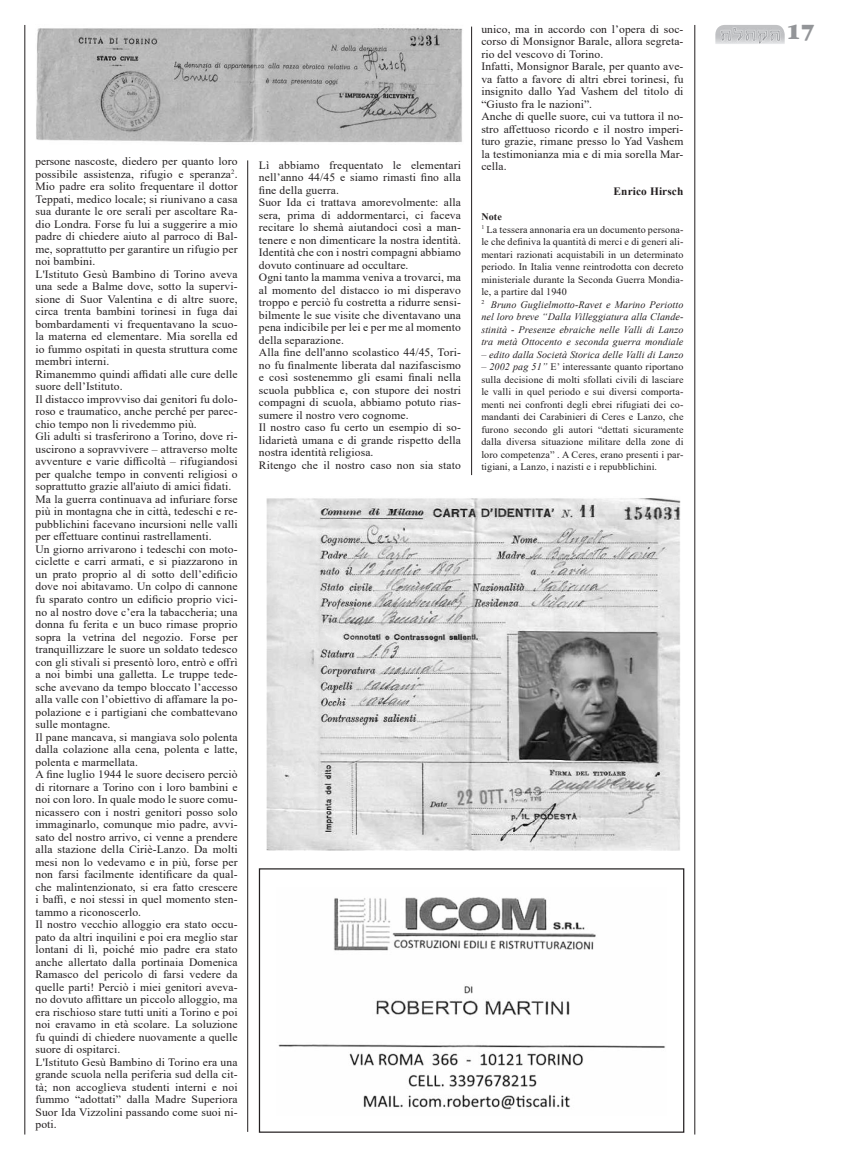
<style>
.page{position:relative;width:851px;height:1170px;background:#fff}
.page>*{position:absolute;margin:0;border:0;box-sizing:border-box;transform-origin:0 0}
.t1{font:900 22.5px "Garamond IT Cby BT";color:#939598}
.Testo_Articoli{font:11.25px/12.5px "Times New Roman";letter-spacing:.01em;color:#231f20;text-align:justify}
.firma{font:700 11.25px "Times New Roman";letter-spacing:.01em;color:#231f20}
.Testo_Articoli-2{font:10px/12.5px "Times New Roman";letter-spacing:.01em;color:#231f20;text-align:justify}
.Testo_Articoli-3{font:italic 10px/12.5px "Times New Roman";letter-spacing:.01em;color:#231f20;text-align:justify}
.Testo_Articoli-4{font:700 10px "Times New Roman";color:#231f20}
.s1{font-style:italic}
</style>
<div class="page">
<hr style="left:25px;top:25px;width:1px;height:1109px;background:#231f20">
<img style="left:715px;top:25px;width:69px;height:19px">
<hr style="left:694px;top:25px;width:1px;height:1109px;background:#231f20">
<hr style="left:471px;top:27px;width:1px;height:448px;background:#231f20">
<hr style="left:247px;top:160px;width:1px;height:971px;background:#231f20">
<img style="left:278px;top:897px;width:387px;height:213px">
<div style="left:259px;top:868px;width:425px;height:264px;border:1px solid #231f20"></div>
<img style="left:266px;top:498px;width:415px;height:353px">
<img style="left:36px;top:28px;width:426px;height:115px">
<p class="Testo_Articoli" style="left:35px;top:155px;width:203px">persone nascoste, diedero per quanto loro possibile assistenza, rifugio e speranza<sup>2</sup>.<br>Mio padre era solito frequentare il dottor Teppati, medico locale; si riunivano a casa sua durante le ore serali per ascoltare Ra&shy;dio Londra. Forse fu lui a suggerire a mio padre di chiedere aiuto al parroco di Bal&shy;me, soprattutto per garantire un rifugio per noi bambini.</p>
<p class="Testo_Articoli" style="left:35px;top:267px;width:204px">L'Istituto Gesù Bambino di Torino aveva una sede a Balme dove, sotto la supervi&shy;sione di Suor Valentina e di altre suore, circa trenta bambini torinesi in fuga dai bombardamenti vi frequentavano la scuo&shy;la materna ed elementare. Mia sorella ed io fummo ospitati in questa struttura come membri interni.</p>
<p class="Testo_Articoli" style="left:35px;top:367px;width:204px">Rimanemmo quindi affidati alle cure delle suore dell’Istituto.</p>
<p class="Testo_Articoli" style="left:35px;top:392px;width:203px">Il distacco improvviso dai genitori fu dolo&shy;roso e traumatico, anche perché per parec&shy;chio tempo non li rivedemmo più.</p>
<p class="Testo_Articoli" style="left:35px;top:430px;width:204px">Gli adulti si trasferirono a Torino, dove ri&shy;uscirono a sopravvivere – attraverso molte avventure e varie difficoltà – rifugiandosi per qualche tempo in conventi religiosi o soprattutto grazie all'aiuto di amici fidati.</p>
<p class="Testo_Articoli" style="left:35px;top:492px;width:204px">Ma la guerra continuava ad infuriare forse più in montagna che in città, tedeschi e re&shy;pubblichini facevano incursioni nelle valli per effettuare continui rastrellamenti.</p>
<p class="Testo_Articoli" style="left:35px;top:542px;width:204px">Un giorno arrivarono i tedeschi con moto&shy;ciclette e carri armati, e si piazzarono in un prato proprio al di sotto dell’edificio dove noi abitavamo. Un colpo di cannone fu sparato contro un edificio proprio vici&shy;no al nostro dove c’era la tabaccheria; una donna fu ferita e un buco rimase proprio sopra la vetrina del negozio. Forse per tranquillizzare le suore un soldato tedesco con gli stivali si presentò loro, entrò e offrì a noi bimbi una galletta. Le truppe tede&shy;sche avevano da tempo bloccato l’accesso alla valle con l’obiettivo di affamare la po&shy;polazione e i partigiani che combattevano sulle montagne.</p>
<p class="Testo_Articoli" style="left:35px;top:730px;width:204px">Il pane mancava, si mangiava solo polenta dalla colazione alla cena, polenta e latte, polenta e marmellata.</p>
<p class="Testo_Articoli" style="left:35px;top:767px;width:204px">A fine luglio 1944 le suore decisero perciò di ritornare a Torino con i loro bambini e noi con loro. In quale modo le suore comu&shy;nicassero con i nostri genitori posso solo immaginarlo, comunque mio padre, avvi&shy;sato del nostro arrivo, ci venne a prendere alla stazione della Ciriè-Lanzo. Da molti mesi non lo vedevamo e in più, forse per non farsi facilmente identificare da qual&shy;che malintenzionato, si era fatto crescere i baffi, e noi stessi in quel momento sten&shy;tammo a riconoscerlo.</p>
<p class="Testo_Articoli" style="left:35px;top:917px;width:204px">Il nostro vecchio alloggio era stato occu&shy;pato da altri inquilini e poi era meglio star lontani di lì, poiché mio padre era stato anche allertato dalla portinaia Domenica Ramasco del pericolo di farsi vedere da quelle parti! Perciò i miei genitori aveva&shy;no dovuto affittare un piccolo alloggio, ma era rischioso stare tutti uniti a Torino e poi noi eravamo in età scolare. La soluzione fu quindi di chiedere nuovamente a quelle suore di ospitarci.</p>
<p class="Testo_Articoli" style="left:35px;top:1055px;width:204px">L'Istituto Gesù Bambino di Torino era una grande scuola nella periferia sud della cit&shy;tà; non accoglieva studenti interni e noi fummo “adottati” dalla Madre Superiora Suor Ida Vizzolini passando come suoi ni&shy;poti.</p>
<p class="Testo_Articoli" style="left:259px;top:158px;width:204px">Lì abbiamo frequentato le elementari nell’anno 44/45 e siamo rimasti fino alla fine della guerra.</p>
<p class="Testo_Articoli" style="left:259px;top:196px;width:204px">Suor Ida ci trattava amorevolmente: alla sera, prima di addormentarci, ci faceva recitare lo shemà aiutandoci così a man&shy;tenere e non dimenticare la nostra identità.</p>
<p class="Testo_Articoli" style="left:259px;top:246px;width:204px">Identità che con i nostri compagni abbiamo dovuto continuare ad occultare.</p>
<p class="Testo_Articoli" style="left:259px;top:271px;width:204px">Ogni tanto la mamma veniva a trovarci, ma al momento del distacco io mi disperavo troppo e perciò fu costretta a ridurre sensi&shy;bilmente le sue visite che diventavano una pena indicibile per lei e per me al momento della separazione.</p>
<p class="Testo_Articoli" style="left:259px;top:346px;width:204px">Alla fine dell'anno scolastico 44/45, Tori&shy;no fu finalmente liberata dal nazifascismo e così sostenemmo gli esami finali nella scuola pubblica e, con stupore dei nostri compagni di scuola, abbiamo potuto rias&shy;sumere il nostro vero cognome.</p>
<p class="Testo_Articoli" style="left:259px;top:421px;width:204px">Il nostro caso fu certo un esempio di so&shy;lidarietà umana e di grande rispetto della nostra identità religiosa.</p>
<p class="Testo_Articoli" style="left:259px;top:458px;width:203px">Ritengo che il nostro caso non sia stato</p>
<p class="Testo_Articoli" style="left:481px;top:22px;width:203px">unico, ma in accordo con l’opera di soc&shy;corso di Monsignor Barale, allora segreta&shy;rio del vescovo di Torino.</p>
<p class="Testo_Articoli" style="left:481px;top:60px;width:204px">Infatti, Monsignor Barale, per quanto ave&shy;va fatto a favore di altri ebrei torinesi, fu insignito dallo Yad Vashem del titolo di “Giusto fra le nazioni”.</p>
<p class="Testo_Articoli" style="left:481px;top:110px;width:203px">Anche di quelle suore, cui va tuttora il no&shy;stro affettuoso ricordo e il nostro imperi&shy;turo grazie, rimane presso lo Yad Vashem la testimonianza mia e di mia sorella Mar&shy;cella.</p>
<p class="firma" style="left:613px;top:183px;width:71px">Enrico Hirsch</p>
<p class="Testo_Articoli-4" style="left:481px;top:210px;width:22px">Note</p>
<p class="Testo_Articoli-2" style="left:481px;top:223px;width:204px"><sup>1</sup> La tessera annonaria era un documento persona&shy;le che definiva la quantità di merci e di generi ali&shy;mentari razionati acquistabili in un determinato periodo. In Italia venne reintrodotta con decreto ministeriale durante la Seconda Guerra Mondia&shy;le, a partire dal 1940</p>
<p class="Testo_Articoli-3" style="left:481px;top:298px;width:204px"><sup>2</sup> Bruno Guglielmotto-Ravet e Marino Periotto nel loro breve “Dalla Villeggiatura alla Clande&shy;stinità - Presenze ebraiche nelle Valli di Lanzo tra metà Ottocento e seconda guerra mondiale</p>
<p class="Testo_Articoli-3" style="left:481px;top:348px;width:204px">– edito dalla Società Storica delle Valli di Lanzo</p>
<p class="Testo_Articoli-2" style="left:481px;top:360px;width:204px"><span class="s1">– 2002 pag 51”</span> E’ interessante quanto riportano sulla decisione di molti sfollati civili di lasciare le valli in quel periodo e sui diversi comporta&shy;menti nei confronti degli ebrei rifugiati dei co&shy;mandanti dei Carabinieri di Ceres e Lanzo, che furono secondo gli autori “dettati sicuramente dalla diversa situazione militare della zone di loro competenza” . A Ceres, erano presenti i par&shy;tigiani, a Lanzo, i nazisti e i repubblichini.</p>
<h1 class="t1" style="left:786px;top:18px;width:30px">17</h1>
</div>
